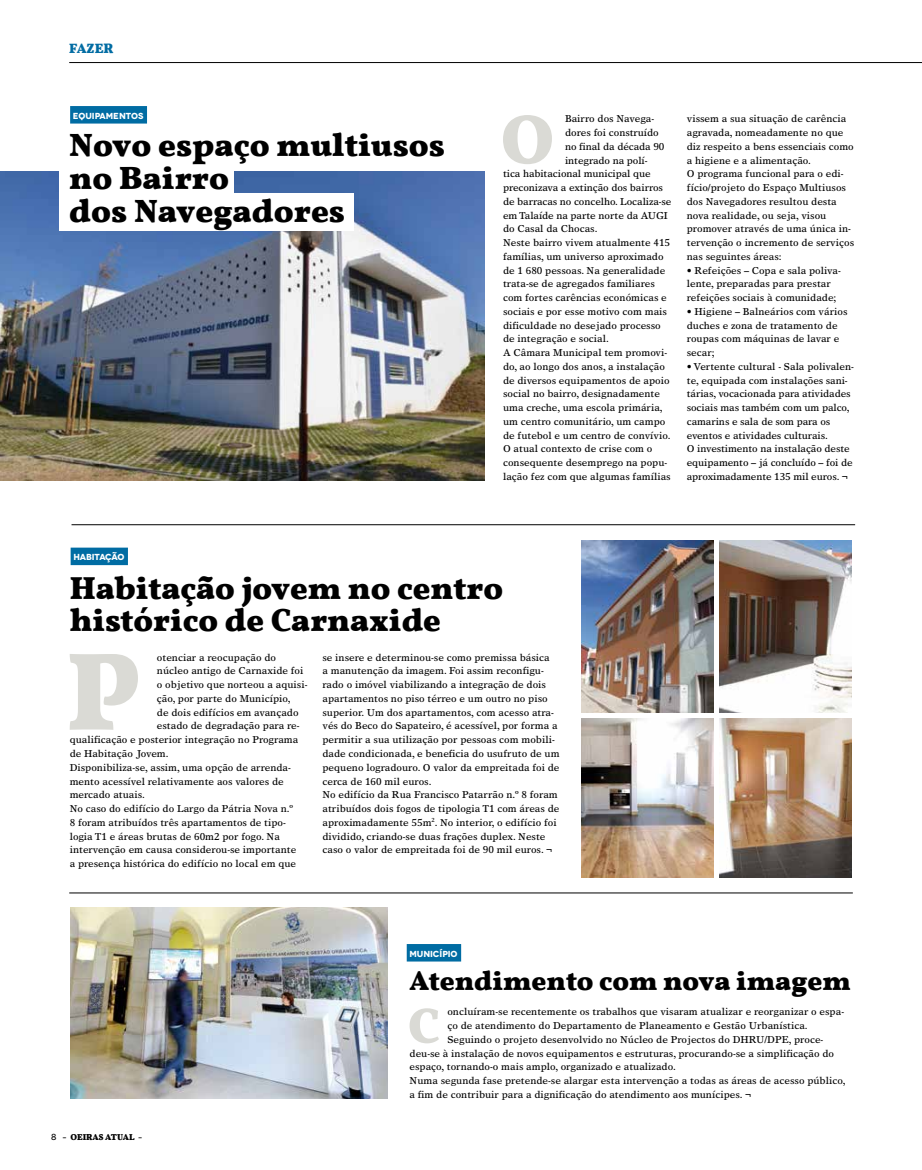
<style>
.page{position:relative;width:922px;height:1170px;background:#fff}
.page>*{position:absolute;margin:0;border:0;box-sizing:border-box;transform-origin:0 0}
.t1{font:700 111.25px "Vollkorn";color:#dadad5}
.t2{font:700 70.75px "Vollkorn";color:#dadad5}
.t3{font:700 50.5px "Vollkorn";color:#dadad5}
.t4{font:700 32.88px/32.9px "Vollkorn";color:#000}
.t5{font:700 32.5px/32.5px "Vollkorn";color:#000}
.t6{font:700 27.5px "Vollkorn";color:#000}
.t7{font:700 13.75px "Vollkorn";color:#006ca3}
.t8{font:10px/13.8px "Times Europa LT";color:#000}
.t9{font:700 8.75px "Novecentowide";letter-spacing:-.01em;color:#fff}
.t10{font:700 8.75px "Vollkorn";color:#000}
.t11{font:700 8.75px "Novecentowide";letter-spacing:-.03em;color:#fff}
.s1{font-family:"Novecentowide";font-weight:500}
.s2{font-family:"Foundry Wilson";font-weight:400}
</style>
<div class="page">
<img style="left:0;top:171px;width:484px;height:309px">
<hr style="left:69px;top:62px;width:852px;height:1px;background:#000">
<hr style="left:69px;top:892px;width:783px;height:1px;background:#000">
<hr style="left:71px;top:524px;width:783px;height:1px;background:#000">
<div style="left:406px;top:943px;width:55px;height:18px;background:#006ca3"></div>
<div style="left:71px;top:547px;width:57px;height:18px;background:#006ca3"></div>
<img style="left:70px;top:907px;width:317px;height:191px">
<div style="left:70px;top:106px;width:77px;height:17px;background:#006ca3"></div>
<div style="left:59px;top:162px;width:175px;height:38px;background:#fff"></div>
<div style="left:59px;top:193px;width:294px;height:38px;background:#fff"></div>
<img style="left:581px;top:540px;width:132px;height:172px">
<img style="left:719px;top:540px;width:132px;height:172px">
<img style="left:719px;top:718px;width:132px;height:159px">
<img style="left:581px;top:718px;width:132px;height:159px">
<h3 class="t7" style="left:69px;top:40px;width:46px">FAZER</h3>
<p class="t9" style="left:73px;top:110px;width:72px">EQUIPAMENTOS</p>
<h3 class="t4" style="left:69px;top:129px;width:377px">Novo espaço multiusos no Bairro<br>dos Navegadores</h3>
<h2 class="t2" style="left:500px;top:96px;width:55px">O</h2>
<p class="t8" style="left:565px;top:112px;width:91px">Bairro dos Navega-</p>
<p class="t8" style="left:565px;top:125px;width:95px">dores foi construído</p>
<p class="t8" style="left:565px;top:139px;width:101px">no final da década 90</p>
<p class="t8" style="left:565px;top:153px;width:84px">integrado na polí-</p>
<p class="t8" style="left:503px;top:167px;width:149px">tica habitacional municipal que</p>
<p class="t8" style="left:503px;top:180px;width:161px">preconizava a extinção dos bairros</p>
<p class="t8" style="left:503px;top:194px;width:170px">de barracas no concelho. Localiza-se</p>
<p class="t8" style="left:503px;top:208px;width:166px">em Talaíde na parte norte da AUGI</p>
<p class="t8" style="left:503px;top:222px;width:96px">do Casal da Chocas.</p>
<p class="t8" style="left:503px;top:235px;width:168px">Neste bairro vivem atualmente 415</p>
<p class="t8" style="left:503px;top:249px;width:162px">famílias, um universo aproximado</p>
<p class="t8" style="left:503px;top:263px;width:164px">de 1 680 pessoas. Na generalidade</p>
<p class="t8" style="left:503px;top:277px;width:153px">trata-se de agregados familiares</p>
<p class="t8" style="left:503px;top:290px;width:165px">com fortes carências económicas e</p>
<p class="t8" style="left:503px;top:304px;width:165px">sociais e por esse motivo com mais</p>
<p class="t8" style="left:503px;top:318px;width:159px">dificuldade no desejado processo</p>
<p class="t8" style="left:503px;top:332px;width:107px">de integração e social.</p>
<p class="t8" style="left:503px;top:345px;width:166px">A Câmara Municipal tem promovi-</p>
<p class="t8" style="left:503px;top:359px;width:163px">do, ao longo dos anos, a instalação</p>
<p class="t8" style="left:503px;top:373px;width:168px">de diversos equipamentos de apoio</p>
<p class="t8" style="left:503px;top:387px;width:158px">social no bairro, designadamente</p>
<p class="t8" style="left:503px;top:400px;width:161px">uma creche, uma escola primária,</p>
<p class="t8" style="left:503px;top:414px;width:164px">um centro comunitário, um campo</p>
<p class="t8" style="left:503px;top:428px;width:169px">de futebol e um centro de convívio.</p>
<p class="t8" style="left:503px;top:442px;width:151px">O atual contexto de crise com o</p>
<p class="t8" style="left:503px;top:455px;width:166px">consequente desemprego na popu-</p>
<p class="t8" style="left:503px;top:469px;width:169px">lação fez com que algumas famílias</p>
<p class="t8" style="left:686px;top:112px;width:169px">vissem a sua situação de carência agravada, nomeadamente no que diz respeito a bens essenciais como a higiene e a alimentação.<br>O programa funcional para o edi&shy;fício/projeto do Espaço Multiusos dos Navegadores resultou desta nova realidade, ou seja, visou promover através de uma única in&shy;tervenção o incremento de serviços nas seguintes áreas:</p>
<p class="t8" style="left:686px;top:263px;width:155px">• Refeições – Copa e sala poliva&shy;lente, preparadas para prestar refeições sociais à comunidade;</p>
<p class="t8" style="left:686px;top:304px;width:162px">• Higiene – Balneários com vários duches e zona de tratamento de roupas com máquinas de lavar e secar;</p>
<p class="t8" style="left:686px;top:359px;width:169px">• Vertente cultural - Sala polivalen&shy;te, equipada com instalações sani&shy;tárias, vocacionada para atividades sociais mas também com um palco, camarins e sala de som para os eventos e atividades culturais.<br>O investimento na instalação deste equipamento – já concluído – foi de aproximadamente 135 mil euros. ¬</p>
<p class="t11" style="left:73px;top:551px;width:52px">HABITAÇÃO</p>
<h3 class="t5" style="left:70px;top:571px;width:435px">Habitação jovem no centro histórico de Carnaxide</h3>
<h1 class="t1" style="left:66px;top:623px;width:75px">P</h1>
<p class="t8" style="left:157px;top:650px;width:121px">otenciar a reocupação do</p>
<p class="t8" style="left:157px;top:664px;width:148px">núcleo antigo de Carnaxide foi</p>
<p class="t8" style="left:157px;top:677px;width:152px">o objetivo que norteou a aquisi-</p>
<p class="t8" style="left:157px;top:691px;width:135px">ção, por parte do Município,</p>
<p class="t8" style="left:157px;top:705px;width:143px">de dois edifícios em avançado</p>
<p class="t8" style="left:157px;top:719px;width:144px">estado de degradação para re-</p>
<p class="t8" style="left:70px;top:732px;width:230px">qualificação e posterior integração no Programa</p>
<p class="t8" style="left:70px;top:746px;width:100px">de Habitação Jovem.</p>
<p class="t8" style="left:70px;top:760px;width:223px">Disponibiliza-se, assim, uma opção de arrenda-</p>
<p class="t8" style="left:70px;top:774px;width:215px">mento acessível relativamente aos valores de</p>
<p class="t8" style="left:70px;top:787px;width:77px">mercado atuais.</p>
<p class="t8" style="left:70px;top:801px;width:225px">No caso do edifício do Largo da Pátria Nova n.º</p>
<p class="t8" style="left:70px;top:815px;width:218px">8 foram atribuídos três apartamentos de tipo-</p>
<p class="t8" style="left:70px;top:829px;width:212px">logia T1 e áreas brutas de 60m2 por fogo. Na</p>
<p class="t8" style="left:70px;top:842px;width:228px">intervenção em causa considerou-se importante</p>
<p class="t8" style="left:70px;top:856px;width:228px">a presença histórica do edifício no local em que</p>
<p class="t8" style="left:322px;top:650px;width:238px">se insere e determinou-se como premissa básica<br>a manutenção da imagem. Foi assim reconfigu&shy;rado o imóvel viabilizando a integração de dois apartamentos no piso térreo e um outro no piso superior. Um dos apartamentos, com acesso atra&shy;vés do Beco do Sapateiro, é acessível, por forma a permitir a sua utilização por pessoas com mobili&shy;dade condicionada, e beneficia do usufruto de um pequeno logradouro. O valor da empreitada foi de cerca de 160 mil euros.<br>No edifício da Rua Francisco Patarrão n.º 8 foram atribuídos dois fogos de tipologia T1 com áreas de aproximadamente 55m<sup>2</sup>. No interior, o edifício foi dividido, criando-se duas frações duplex. Neste caso o valor de empreitada foi de 90 mil euros. ¬</p>
<p class="t9" style="left:409px;top:947px;width:49px">MUNICÍPIO</p>
<h3 class="t6" style="left:409px;top:963px;width:442px">Atendimento com nova imagem</h3>
<p class="t10" style="left:51px;top:1130px;width:92px"><span class="s1">8</span> <span class="s2">-</span> OEIRAS ATUAL <span class="s2">-</span></p>
<h3 class="t3" style="left:407px;top:994px;width:34px">C</h3>
<p class="t8" style="left:447px;top:1004px;width:398px">oncluíram-se recentemente os trabalhos que visaram atualizar e reorganizar o espa-</p>
<p class="t8" style="left:447px;top:1018px;width:362px">ço de atendimento do Departamento de Planeamento e Gestão Urbanística.</p>
<p class="t8" style="left:447px;top:1032px;width:377px">Seguindo o projeto desenvolvido no Núcleo de Projectos do DHRU/DPE, proce-</p>
<p class="t8" style="left:409px;top:1046px;width:426px">deu-se à instalação de novos equipamentos e estruturas, procurando-se a simplificação do</p>
<p class="t8" style="left:409px;top:1059px;width:268px">espaço, tornando-o mais amplo, organizado e atualizado.</p>
<p class="t8" style="left:409px;top:1073px;width:437px">Numa segunda fase pretende-se alargar esta intervenção a todas as áreas de acesso público,</p>
<p class="t8" style="left:409px;top:1087px;width:343px">a fim de contribuir para a dignificação do atendimento aos munícipes. ¬</p>
</div>
